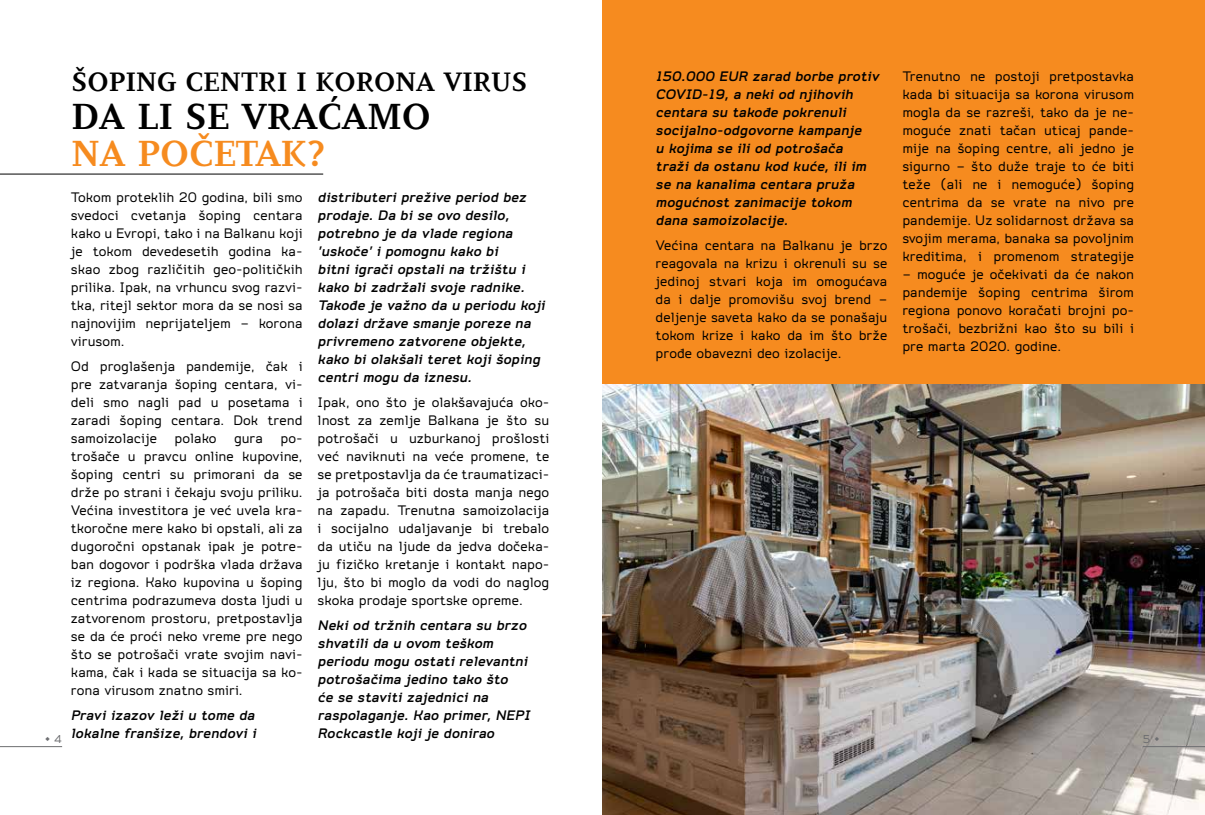
<style>
.page{position:relative;width:1205px;height:815px;background:#fff}
.page>*{position:absolute;margin:0;border:0;box-sizing:border-box;transform-origin:0 0}
.t1{font:700 37.5px "PF Diplomat";color:#000}
.t2{font:700 37.5px "PF Diplomat";color:#f68b1f}
.t3{font:700 27.5px "PF Diplomat";color:#000}
.t4{font:15px/18px "Do Gothic";color:#000;text-align:justify}
.t5{font:italic 700 15px/18px "Do Gothic";color:#000}
.t6{font:12.5px "Do Gothic";color:#6d6e71}
</style>
<div class="page">
<div style="left:602px;top:0;width:603px;height:815px;background:#f68b1f"></div>
<hr style="left:0;top:174px;width:323px;height:1px;background:#000">
<img style="left:602px;top:385px;width:603px;height:430px">
<hr style="left:1143px;top:746px;width:62px;height:1px;background:#6d6e71">
<hr style="left:0;top:746px;width:62px;height:1px;background:#6d6e71">
<h2 class="t3" style="left:72px;top:67px;width:457px">ŠOPING CENTRI I KORONA VIRUS</h2>
<h1 class="t1" style="left:72px;top:96px;width:360px">DA LI SE VRAĆAMO</h1>
<h1 class="t2" style="left:72px;top:133px;width:256px">NA POČETAK?</h1>
<p class="t4" style="left:71px;top:188px;width:233px">Tokom proteklih 20 godina, bili smo svedoci cvetanja šoping centara kako u Evropi, tako i na Balkanu koji je tokom devedesetih godina ka&shy;skao zbog različitih geo- političkih prilika. Ipak, na vrhuncu svog razvi&shy;tka, ritejl sektor mora da se nosi sa najnovijim neprijateljem – korona virusom.</p>
<p class="t4" style="left:71px;top:357px;width:233px">Od proglašenja pandemije, čak i pre zatvaranja šoping centara, vi&shy;deli smo nagli pad u posetama i zaradi šoping centara. Dok trend samoizolacije polako gura po&shy;trošače u pravcu online kupovine, šoping centri su primorani da se drže po strani i čekaju svoju priliku.<br>Većina investitora je već uvela kra&shy;tkoročne mere kako bi opstali, ali za dugoročni opstanak ipak je potre&shy;ban dogovor i podrška vlada država iz regiona. Kako kupovina u šoping centrima podrazumeva dosta ljudi u zatvorenom prostoru, pretpostavlja se da će proći neko vreme pre nego što se potrošači vrate svojim navi&shy;kama, čak i kada se situacija sa ko&shy;rona virusom znatno smiri.</p>
<p class="t5" style="left:71px;top:706px;width:187px">Pravi izazov leži u tome da lokalne franšize, brendovi i</p>
<p class="t5" style="left:656px;top:68px;width:225px">150.000 EUR zarad borbe protiv<br>COVID-19, a neki od njihovih centara su takođe pokrenuli socijalno-odgovorne kampanje<br>u kojima se ili od potrošača traži da ostanu kod kuće, ili im se na kanalima centara pruža mogućnost zanimacije tokom dana samoizolacije.</p>
<p class="t4" style="left:656px;top:237px;width:233px">Većina centara na Balkanu je brzo reagovala na krizu i okrenuli su se jedinoj stvari koja im omogućava da i dalje promovišu svoj brend – deljenje saveta kako da se ponašaju tokom krize i kako da im što brže prođe obavezni deo izolacije.</p>
<p class="t4" style="left:902px;top:68px;width:233px">Trenutno ne postoji pretpostavka kada bi situacija sa korona virusom mogla da se razreši, tako da je ne&shy;moguće znati tačan uticaj pande&shy;mije na šoping centre, ali jedno je sigurno – što duže traje to će biti teže (ali ne i nemoguće) šoping centrima da se vrate na nivo pre pandemije. Uz solidarnost država sa svojim merama, banaka sa povoljnim kreditima, i promenom strategije</p>
<p class="t4" style="left:902px;top:266px;width:233px">– moguće je očekivati da će nakon pandemije šoping centrima širom regiona ponovo koračati brojni po&shy;trošači, bezbrižni kao što su bili i pre marta 2020. godine.</p>
<p class="t5" style="left:318px;top:188px;width:229px">distributeri prežive period bez prodaje. Da bi se ovo desilo, potrebno je da vlade regiona ’uskoče’ i pomognu kako bi<br>bitni igrači opstali na tržištu i kako bi zadržali svoje radnike.<br>Takođe je važno da u periodu koji dolazi države smanje poreze na privremeno zatvorene objekte, kako bi olakšali teret koji šoping centri mogu da iznesu.</p>
<p class="t4" style="left:318px;top:393px;width:233px">Ipak, ono što je olakšavajuća oko&shy;lnost za zemlje Balkana je što su potrošači u uzburkanoj prošlosti već naviknuti na veće promene, te se pretpostavlja da će traumatizaci&shy;ja potrošača biti dosta manja nego na zapadu. Trenutna samoizolacija i socijalno udaljavanje bi trebalo da utiču na ljude da jedva dočeka&shy;ju fizičko kretanje i kontakt napo&shy;lju, što bi moglo da vodi do naglog skoka prodaje sportske opreme.</p>
<p class="t5" style="left:318px;top:616px;width:214px">Neki od tržnih centara su brzo shvatili da u ovom teškom periodu mogu ostati relevantni potrošačima jedino tako što<br>će se staviti zajednici na raspolaganje. Kao primer, NEPI<br>Rockcastle koji je donirao</p>
<p class="t6" style="left:45px;top:732px;width:19px">• 4</p>
<p class="t6" style="left:1143px;top:732px;width:18px">5 •</p>
</div>
